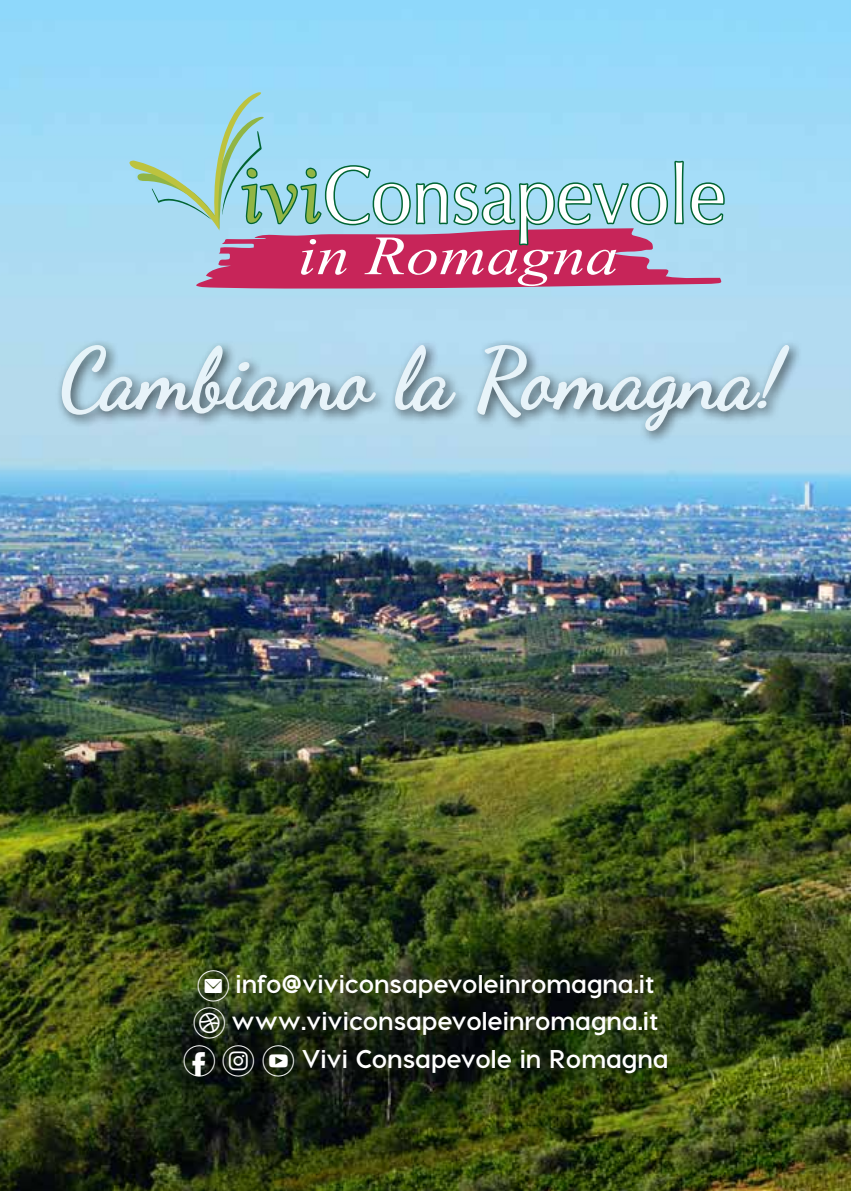
<style>
.page{position:relative;width:851px;height:1191px;background:#fff}
.page>*{position:absolute;margin:0;border:0;box-sizing:border-box;transform-origin:0 0}
.t1{font:84px "Dancing Script OT";color:#fff}
.t2{font:italic 55.2px "Times New Roman";color:#fff;scale:1.19 1}
.t3{font:700 25.6px/37.6px "Visby CF";color:#fff;text-align:center}
.s1{font-family:"typeecon";font-weight:400;font-size:31.4px}
</style>
<div class="page">
<img style="left:0;top:0;width:850px;height:1191px">
<svg style="left:126px;top:92px;width:598px;height:196px;background:#a7b2ca"></svg>
<div style="left:55px;top:338px;width:748px;height:107px;background:#b4daec"></div>
<svg style="left:61px;top:344px;width:316px;height:81px"></svg>
<svg style="left:394px;top:344px;width:63px;height:68px"></svg>
<svg style="left:476px;top:344px;width:314px;height:88px"></svg>
<h2 class="t2" style="left:298px;top:218px;width:270px">in Romagna</h2>
<h1 class="t1" style="left:63px;top:329px;width:727px">Cambiamo la Romagna!</h1>
<p class="t3" style="left:182px;top:964px;width:487px"><span class="s1">e</span> info@viviconsapevoleinromagna.it <span class="s1">d</span> www.viviconsapevoleinromagna.it <span class="s1">f i y</span> Vivi Consapevole in Romagna</p>
</div>
